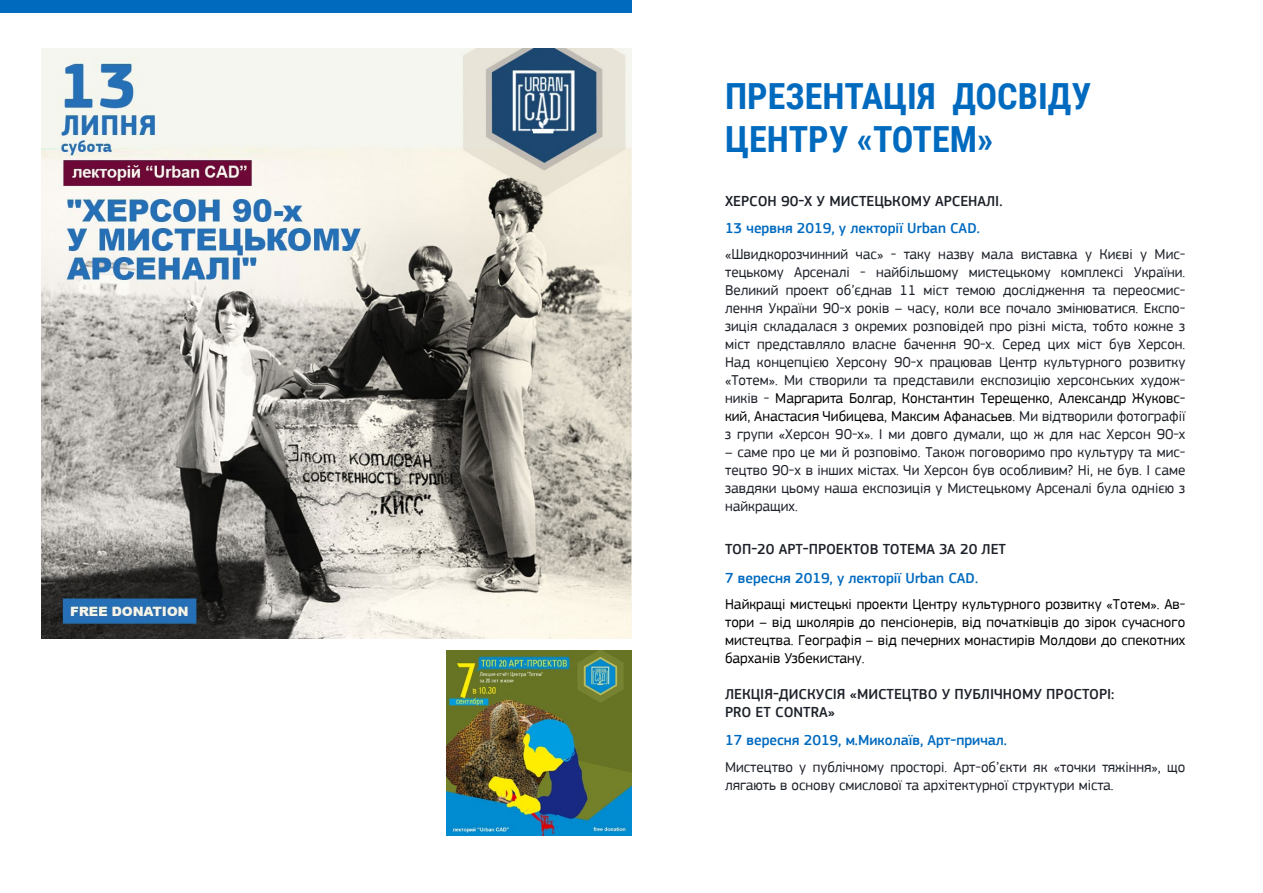
<style>
.page{position:relative;width:1263px;height:893px;background:#fff}
.page>*{position:absolute;margin:0;border:0;box-sizing:border-box;transform-origin:0 0}
.t1{font:700 36px/43.2px "Roboto Condensed";color:#006abf}
.t2{font:15px/18px "PF Square Sans Pro";color:#1d2129;text-align:justify}
.t3{font:15px/18px "PF Square Sans Pro";color:#000;text-align:justify}
.t4{font:500 15px/18px "PF Square Sans Pro";color:#1d2129}
.t5{font:500 15px "PF Square Sans Pro";color:#006abf}
.s1{color:#000}
</style>
<div class="page">
<div style="left:0;top:0;width:631px;height:13px;background:#006abf"></div>
<img style="left:42px;top:49px;width:589px;height:590px">
<img style="left:447px;top:651px;width:184px;height:184px">
<h1 class="t1" style="left:725px;top:73px;width:368px">ПРЕЗЕНТАЦІЯ ДОСВІДУ<br>ЦЕНТРУ «ТОТЕМ»</h1>
<p class="t4" style="left:725px;top:192px;width:279px">ХЕРСОН 90-Х У МИСТЕЦЬКОМУ АРСЕНАЛІ.</p>
<p class="t5" style="left:725px;top:219px;width:256px">13 ЧЕРВНЯ 2019, У ЛЕКТОРІЇ URBAN CAD.</p>
<p class="t2" style="left:725px;top:245px;width:462px">«Швидкорозчинний час» - таку назву мала виставка у Києві у Мис&shy;тецькому Арсеналі - найбільшому мистецькому комплексі України.<br>Великий проект об’єднав 11 міст темою дослідження та переосмис&shy;лення України 90-х років – часу, коли все почало змінюватися. Експо&shy;зиція складалася з окремих розповідей про різні міста, тобто кожне з міст представляло власне бачення 90-х. Серед цих міст був Херсон.<br>Над концепцією Херсону 90-х працював Центр культурного розвитку «Тотем». Ми створили та представили експозицію херсонських худож&shy;ників - <span class="s1">Маргарита Болгар</span>, <span class="s1">Константин Терещенко</span>, <span class="s1">Александр Жуковс&shy;кий</span>, <span class="s1">Анастасия Чибицева</span>, <span class="s1">Максим Афанасьев</span>. Ми відтворили фотографії з групи «Херсон 90-х». І ми довго думали, що ж для нас Херсон 90-х</p>
<p class="t2" style="left:725px;top:443px;width:462px">– саме про це ми й розповімо. Також поговоримо про культуру та мис&shy;тецтво 90-х в інших містах. Чи Херсон був особливим? Ні, не був. І саме завдяки цьому наша експозиція у Мистецькому Арсеналі була однією з найкращих.</p>
<p class="t4" style="left:725px;top:541px;width:282px">ТОП-20 АРТ-ПРОЕКТОВ ТОТЕМА ЗА 20 ЛЕТ</p>
<p class="t5" style="left:725px;top:569px;width:255px">7 ВЕРЕСНЯ 2019, У ЛЕКТОРІЇ URBAN CAD.</p>
<p class="t3" style="left:725px;top:595px;width:462px">Найкращі мистецькі проекти Центру культурного розвитку «Тотем». Ав&shy;тори – від школярів до пенсіонерів, від початківців до зірок сучасного мистецтва. Географія – від печерних монастирів Молдови до спекотних барханів Узбекистану.</p>
<p class="t4" style="left:725px;top:685px;width:391px">ЛЕКЦІЯ-ДИСКУСІЯ «МИСТЕЦТВО У ПУБЛІЧНОМУ ПРОСТОРІ:<br>PRO ET CONTRA»</p>
<p class="t5" style="left:725px;top:732px;width:283px">17 ВЕРЕСНЯ 2019, М.МИКОЛАЇВ, АРТ-ПРИЧАЛ.</p>
<p class="t2" style="left:725px;top:758px;width:462px">Мистецтво у публічному просторі. Арт-об’єкти як «точки тяжіння», що лягають в основу смислової та архітектурної структури міста.</p>
</div>
